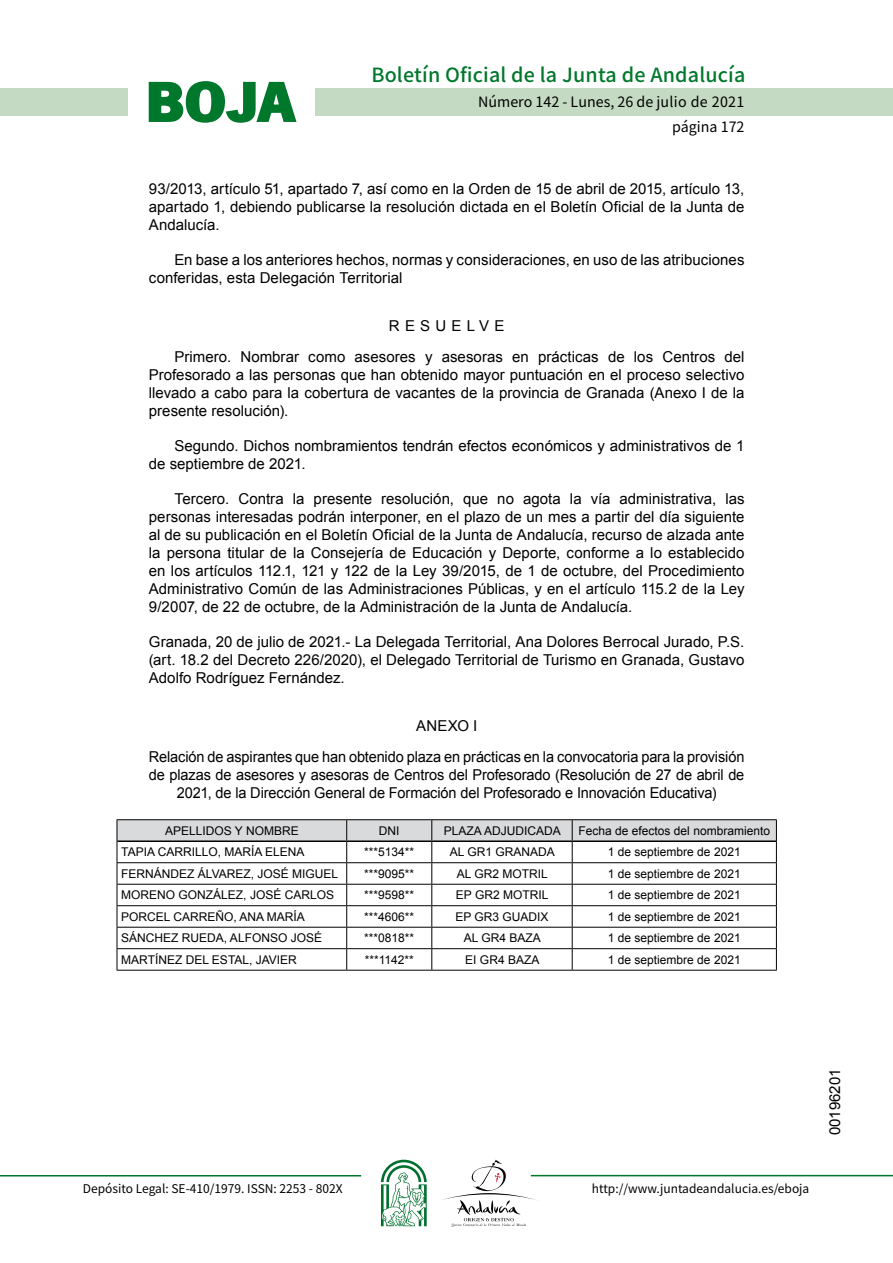
<style>
.page{position:relative;width:893px;height:1263px;background:#fff}
.page>*{position:absolute;margin:0;border:0;box-sizing:border-box;transform-origin:0 0}
.t1{font:700 57.75px "News Got T";color:#00782c;scale:1.14 1}
.t2{font:500 19.5px "Noto Sans HK";letter-spacing:.01em;color:#00782c}
.t3{font:15px/18px "Arial";color:#000;text-align:justify}
.t4{font:14.25px/24.5px "Noto Sans HK";color:#000;text-align:right}
.t5{font:12px "Arial";color:#000}
.t6{font:12px "Noto Sans HK";color:#000}
</style>
<div class="page">
<div style="left:315px;top:88px;width:577px;height:28px;background:#c5dac3"></div>
<div style="left:0;top:88px;width:128px;height:28px;background:#c5dac3"></div>
<hr style="left:0;top:1175px;width:361px;height:2px;background:#00782c">
<hr style="left:531px;top:1175px;width:361px;height:1px;background:#00782c">
<svg style="left:148px;top:81px;width:149px;height:42px"></svg>
<svg style="left:442px;top:1160px;width:100px;height:67px"></svg>
<svg style="left:381px;top:1160px;width:45px;height:66px"></svg>
<hr style="left:117px;top:819px;width:230px;height:1px;background:#000">
<hr style="left:347px;top:819px;width:85px;height:1px;background:#000">
<hr style="left:432px;top:819px;width:140px;height:1px;background:#000">
<hr style="left:572px;top:819px;width:204px;height:1px;background:#000">
<hr style="left:117px;top:970px;width:230px;height:1px;background:#000">
<hr style="left:347px;top:970px;width:85px;height:1px;background:#000">
<hr style="left:432px;top:970px;width:140px;height:1px;background:#000">
<hr style="left:572px;top:970px;width:204px;height:1px;background:#000">
<svg style="left:117px;top:820px;width:660px;height:150px"></svg>
<h1 class="t1" style="left:145px;top:68px;width:133px">BOJA</h1>
<h2 class="t2" style="left:371px;top:64px;width:375px">Boletín Oficial de la Junta de Andalucía</h2>
<p class="t4" style="left:478px;top:90px;width:268px">Número 142 - Lunes, 26 de julio de 2021 página 172</p>
<p class="t3" style="left:149px;top:180px;width:597px">93/2013, artículo 51, apartado 7, así como en la Orden de 15 de abril de 2015, artículo 13, apartado 1, debiendo publicarse la resolución dictada en el Boletín Oficial de la Junta de Andalucía.</p>
<p class="t3" style="left:149px;top:251px;width:597px;text-indent:26px">En base a los anteriores hechos, normas y consideraciones, en uso de las atribuciones conferidas, esta Delegación Territorial</p>
<p class="t3" style="left:174px;top:310px;width:571px;line-height:30.8px;text-indent:214px">RESUELVE<br>Primero. Nombrar como asesores y asesoras en prácticas de los Centros del</p>
<p class="t3" style="left:149px;top:366px;width:597px">Profesorado a las personas que han obtenido mayor puntuación en el proceso selectivo llevado a cabo para la cobertura de vacantes de la provincia de Granada (Anexo I de la presente resolución).</p>
<p class="t3" style="left:149px;top:437px;width:597px;text-indent:26px">Segundo. Dichos nombramientos tendrán efectos económicos y administrativos de 1 de septiembre de 2021.</p>
<p class="t3" style="left:149px;top:490px;width:597px;text-indent:26px">Tercero. Contra la presente resolución, que no agota la vía administrativa, las personas interesadas podrán interponer, en el plazo de un mes a partir del día siguiente al de su publicación en el Boletín Oficial de la Junta de Andalucía, recurso de alzada ante la persona titular de la Consejería de Educación y Deporte, conforme a lo establecido en los artículos 112.1, 121 y 122 de la Ley 39/2015, de 1 de octubre, del Procedimiento Administrativo Común de las Administraciones Públicas, y en el artículo 115.2 de la Ley 9/2007, de 22 de octubre, de la Administración de la Junta de Andalucía.</p>
<p class="t3" style="left:149px;top:633px;width:597px">Granada, 20 de julio de 2021.- La Delegada Territorial, Ana Dolores Berrocal Jurado, P.S. (art. 18.2 del Decreto 226/2020), el Delegado Territorial de Turismo en Granada, Gustavo Adolfo Rodríguez Fernández.</p>
<p class="t3" style="left:149px;top:711px;width:597px;line-height:30.8px;text-align:center">ANEXO I<br>Relación de aspirantes que han obtenido plaza en prácticas en la convocatoria para la provisión</p>
<p class="t3" style="left:149px;top:766px;width:597px;text-align:center">de plazas de asesores y asesoras de Centros del Profesorado (Resolución de 27 de abril de<br>2021, de la Dirección General de Formación del Profesorado e Innovación Educativa)</p>
<p class="t5" style="left:165px;top:823px;width:135px">APELLIDOS Y NOMBRE</p>
<p class="t5" style="left:379px;top:823px;width:22px">DNI</p>
<p class="t5" style="left:444px;top:823px;width:118px">PLAZA ADJUDICADA</p>
<p class="t5" style="left:578px;top:823px;width:193px">Fecha de efectos del nombramiento</p>
<p class="t5" style="left:121px;top:844px;width:185px">TAPIA CARRILLO, MARÍA ELENA</p>
<p class="t5" style="left:364px;top:844px;width:52px">***5134**</p>
<p class="t5" style="left:450px;top:844px;width:106px">AL GR1 GRANADA</p>
<p class="t5" style="left:608px;top:844px;width:134px">1 de septiembre de 2021</p>
<p class="t5" style="left:121px;top:866px;width:218px">FERNÁNDEZ ÁLVAREZ, JOSÉ MIGUEL</p>
<p class="t5" style="left:364px;top:866px;width:52px">***9095**</p>
<p class="t5" style="left:457px;top:866px;width:92px">AL GR2 MOTRIL</p>
<p class="t5" style="left:608px;top:866px;width:134px">1 de septiembre de 2021</p>
<p class="t5" style="left:121px;top:887px;width:214px">MORENO GONZÁLEZ, JOSÉ CARLOS</p>
<p class="t5" style="left:364px;top:887px;width:52px">***9598**</p>
<p class="t5" style="left:456px;top:887px;width:94px">EP GR2 MOTRIL</p>
<p class="t5" style="left:608px;top:887px;width:134px">1 de septiembre de 2021</p>
<p class="t5" style="left:121px;top:909px;width:185px">PORCEL CARREÑO, ANA MARÍA</p>
<p class="t5" style="left:364px;top:909px;width:52px">***4606**</p>
<p class="t5" style="left:455px;top:909px;width:95px">EP GR3 GUADIX</p>
<p class="t5" style="left:608px;top:909px;width:134px">1 de septiembre de 2021</p>
<p class="t5" style="left:121px;top:930px;width:202px">SÁNCHEZ RUEDA, ALFONSO JOSÉ</p>
<p class="t5" style="left:364px;top:930px;width:52px">***0818**</p>
<p class="t5" style="left:464px;top:930px;width:78px">AL GR4 BAZA</p>
<p class="t5" style="left:608px;top:930px;width:134px">1 de septiembre de 2021</p>
<p class="t5" style="left:121px;top:952px;width:177px">MARTÍNEZ DEL ESTAL, JAVIER</p>
<p class="t5" style="left:364px;top:952px;width:51px">***1142**</p>
<p class="t5" style="left:465px;top:952px;width:76px">EI GR4 BAZA</p>
<p class="t5" style="left:608px;top:952px;width:134px">1 de septiembre de 2021</p>
<p class="t6" style="left:83px;top:1181px;width:261px">Depósito Legal: SE-410/1979. ISSN: 2253 - 802X</p>
<p class="t6" style="left:592px;top:1181px;width:219px">http://www.juntadeandalucia.es/eboja</p>
<p class="t3" style="left:826px;top:1135px;width:68px;rotate:-90deg">00196201</p>
</div>
